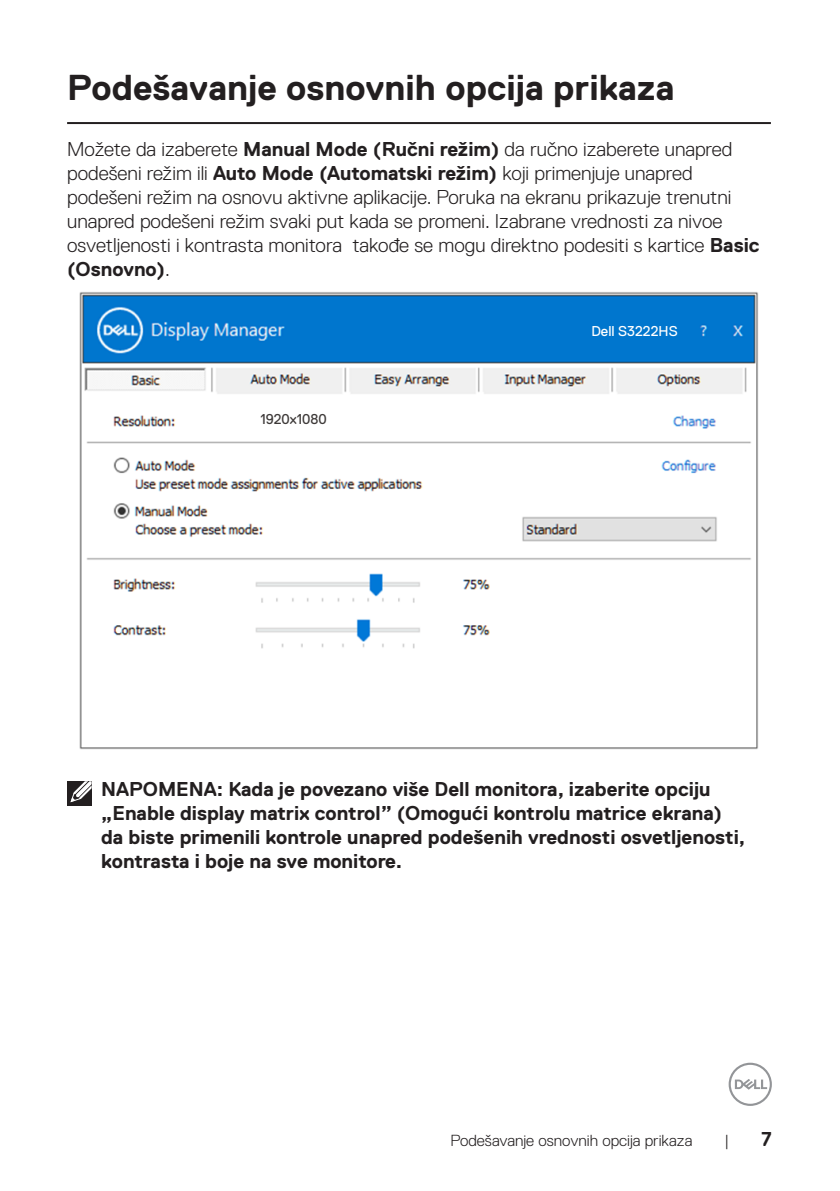
<style>
.page{position:relative;width:840px;height:1191px;background:#fff}
.page>*{position:absolute;margin:0;border:0;box-sizing:border-box;transform-origin:0 0}
.Head_1{font:700 36px "Dell Replica";color:#231f20}
.Paragraph{font:300 20px/24px "Dell Replica";color:#231f20}
.Note{font:700 20px/24px "Dell Replica";color:#231f20}
.t1{font:300 16px "Dell Replica";color:#231f20}
.t2{font:14.2px "Dell Replica";color:#fff}
.t3{font:14.2px "Dell Replica";color:#3e3a39}
.s1{font-weight:700}
</style>
<div class="page">
<svg style="left:728px;top:1062px;width:43px;height:44px"></svg>
<hr style="left:67px;top:122px;width:703px;height:2px;background:#231f20">
<img style="left:79px;top:292px;width:679px;height:458px">
<div style="left:257px;top:409px;width:74px;height:18px;background:#fff"></div>
<div style="left:579px;top:320px;width:109px;height:23px;background:#0076ce"></div>
<div style="left:67px;top:781px;width:24px;height:24px;background:#231f20"></div>
<svg style="left:70px;top:781px;width:22px;height:22px"></svg>
<p class="Head_1" style="left:67px;top:67px;width:608px">Podešavanje osnovnih opcija prikaza</p>
<p class="Paragraph" style="left:67px;top:137px;width:693px">Možete da izaberete <span class="s1">Manual Mode (Ručni režim)</span> da ručno izaberete unapred podešeni režim ili <span class="s1">Auto Mode (Automatski režim)</span> koji primenjuje unapred podešeni režim na osnovu aktivne aplikacije. Poruka na ekranu prikazuje trenutni unapred podešeni režim svaki put kada se promeni. Izabrane vrednosti za nivoe osvetljenosti i kontrasta monitora takođe se mogu direktno podesiti s kartice <span class="s1">Basic (Osnovno)</span>.</p>
<p class="t3" style="left:260px;top:411px;width:68px">1920x1080</p>
<p class="t2" style="left:591px;top:323px;width:88px">Dell S3222HS</p>
<p class="Note" style="left:101px;top:777px;width:645px">NAPOMENA: Kada je povezano više Dell monitora, izaberite opciju „Enable display matrix control” (Omogući kontrolu matrice ekrana) da biste primenili kontrole unapred podešenih vrednosti osvetljenosti, kontrasta i boje na sve monitore.</p>
<p class="t1" style="left:450px;top:1131px;width:243px">Podešavanje osnovnih opcija prikaza</p>
<p class="t1" style="left:724px;top:1131px;width:6px">|</p>
<p class="Note" style="left:760px;top:1126px;width:12px">7</p>
</div>
